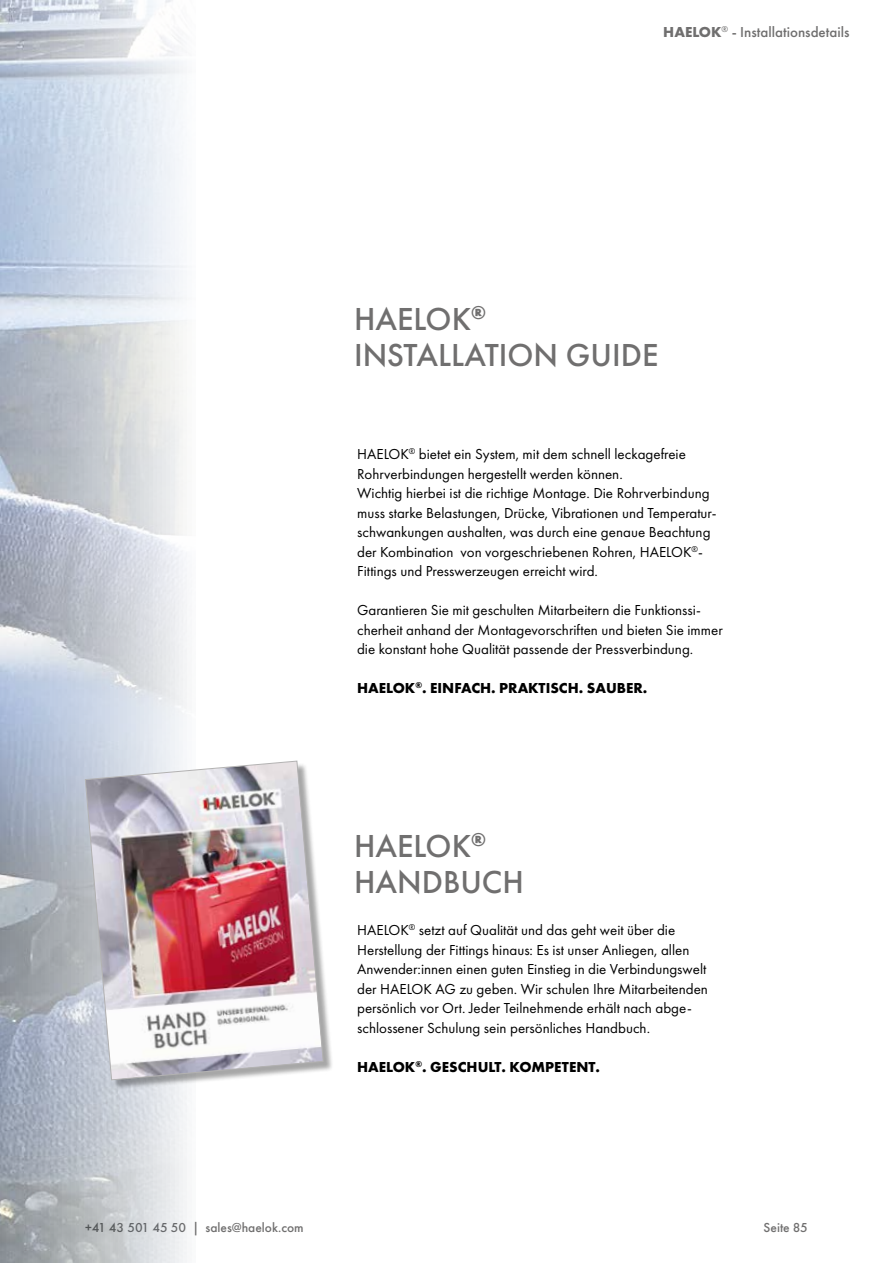
<style>
.page{position:relative;width:893px;height:1263px;background:#fff}
.page>*{position:absolute;margin:0;border:0;box-sizing:border-box;transform-origin:0 0}
.t1{font:500 33px/36px "Futura PT";color:#706f6f}
.t2{font:15px/19.5px "Futura PT";color:#000}
.t3{font:700 15px "Futura PT";color:#000}
.t4{font:500 15px "Futura PT";color:#706f6f}
.t5{font:500 13.5px "Futura PT";color:#706f6f}
.s1{font-weight:700}
</style>
<div class="page">
<img style="left:0;top:0;width:187px;height:1263px">
<div style="left:87px;top:763px;width:247px;height:327px;background:#000;opacity:.35"></div>
<img style="left:85px;top:760px;width:239px;height:320px">
<p class="t4" style="left:663px;top:23px;width:188px"><span class="s1">HAELOK</span><sup>®</sup> - Installationsdetails</p>
<h1 class="t1" style="left:354px;top:301px;width:306px">HAELOK<sup>®<br></sup>INSTALLATION GUIDE</h1>
<p class="t2" style="left:357px;top:444px;width:361px">HAELOK<sup>®</sup> bietet ein System, mit dem schnell leckagefreie Rohrverbindungen hergestellt werden können.<br>Wichtig hierbei ist die richtige Montage. Die Rohrverbindung muss starke Belastungen, Drücke, Vibrationen und Temperatur&shy;schwankungen aushalten, was durch eine genaue Beachtung der Kombination von vorgeschriebenen Rohren, HAELOK<sup>®</sup>- Fittings und Presswerzeugen erreicht wird.</p>
<p class="t2" style="left:357px;top:600px;width:367px">Garantieren Sie mit geschulten Mitarbeitern die Funktionssi&shy;cherheit anhand der Montagevorschriften und bieten Sie immer die konstant hohe Qualität passende der Pressverbindung.</p>
<p class="t3" style="left:357px;top:678px;width:292px">HAELOK<sup>®</sup>. EINFACH. PRAKTISCH. SAUBER.</p>
<h1 class="t1" style="left:354px;top:828px;width:171px">HAELOK<sup>®<br></sup>HANDBUCH</h1>
<p class="t2" style="left:357px;top:920px;width:352px">HAELOK<sup>®</sup> setzt auf Qualität und das geht weit über die Herstellung der Fittings hinaus: Es ist unser Anliegen, allen Anwender:innen einen guten Einstieg in die Verbindungswelt der HAELOK AG zu geben. Wir schulen Ihre Mitarbeitenden persönlich vor Ort. Jeder Teilnehmende erhält nach abge&shy;schlossener Schulung sein persönliches Handbuch.</p>
<p class="t3" style="left:357px;top:1057px;width:244px">HAELOK<sup>®</sup>. GESCHULT. KOMPETENT.</p>
<p class="t5" style="left:85px;top:1219px;width:220px">+41 43 501 45 50 | sales@haelok.com</p>
<p class="t5" style="left:763px;top:1219px;width:46px">Seite 85</p>
</div>
